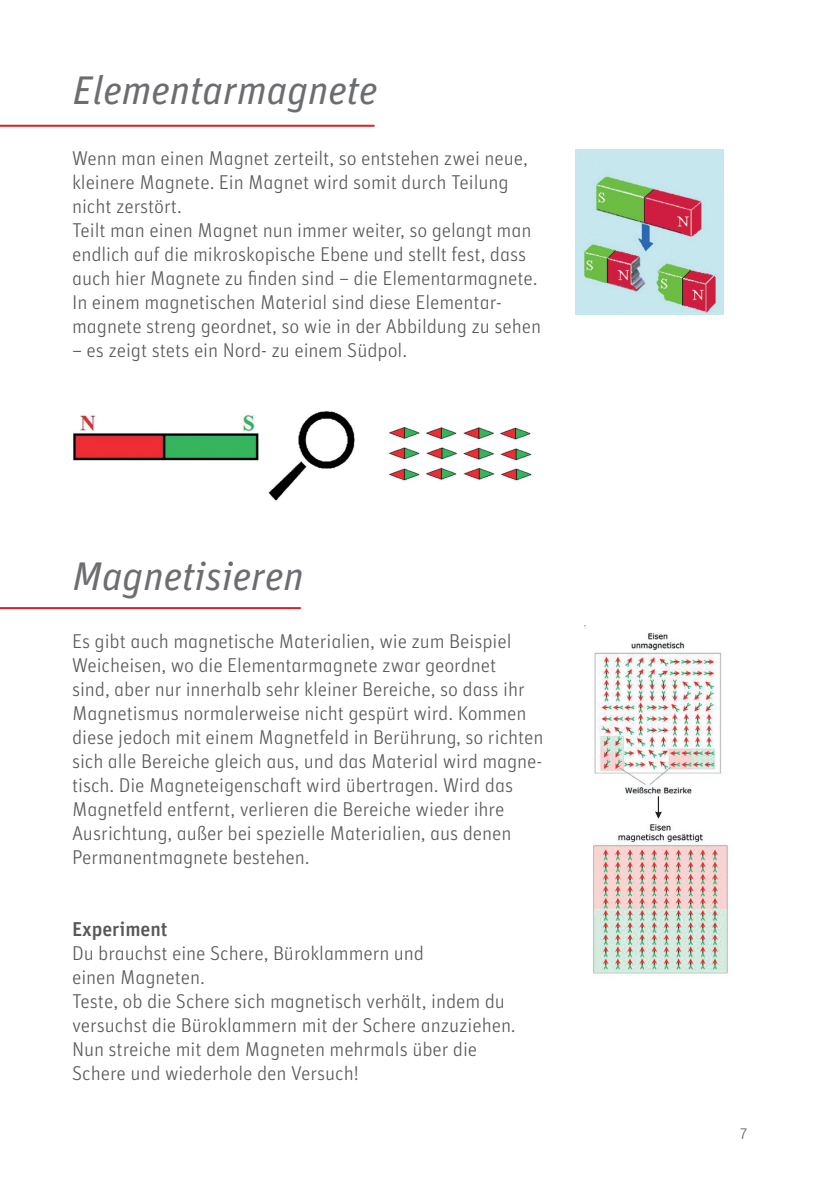
<style>
.page{position:relative;width:840px;height:1191px;background:#fff}
.page>*{position:absolute;margin:0;border:0;box-sizing:border-box;transform-origin:0 0}
.t1{font:40px "Unit Regular Italic TF";color:#6c6d70}
.t2{font:20px/24px "Unit Light Alternate";letter-spacing:-.005em;color:#57585a}
.t3{font:500 20px "Unit";letter-spacing:-.005em;color:#57585a}
.t4{font:15px "Unit Light Alternate";color:#57585a}
</style>
<div class="page">
<hr style="left:0;top:125px;width:374px;height:2px;background:#d1232a">
<img style="left:73px;top:411px;width:459px;height:90px">
<img style="left:575px;top:149px;width:148px;height:166px">
<hr style="left:0;top:607px;width:300px;height:2px;background:#d1232a">
<img style="left:593px;top:818px;width:135px;height:156px">
<img style="left:584px;top:625px;width:138px;height:169px">
<img style="left:655px;top:796px;width:7px;height:22px">
<h1 class="t1" style="left:73px;top:65px;width:306px">Elementarmagnete</h1>
<p class="t2" style="left:72px;top:146px;width:470px">Wenn man einen Magnet zerteilt, so entstehen zwei neue, kleinere Magnete. Ein Magnet wird somit durch Teilung nicht zerstört.<br>Teilt man einen Magnet nun immer weiter, so gelangt man endlich auf die mikroskopische Ebene und stellt fest, dass auch hier Magnete zu finden sind – die Elementarmagnete.<br>In einem magnetischen Material sind diese Elementar&shy;magnete streng geordnet, so wie in der Abbildung zu sehen</p>
<p class="t2" style="left:72px;top:338px;width:336px">– es zeigt stets ein Nord- zu einem Südpol.</p>
<h1 class="t1" style="left:73px;top:550px;width:232px">Magnetisieren</h1>
<p class="t2" style="left:72px;top:629px;width:473px">Es gibt auch magnetische Materialien, wie zum Beispiel Weicheisen, wo die Elementarmagnete zwar geordnet<br>sind, aber nur innerhalb sehr kleiner Bereiche, so dass ihr Magnetismus normalerweise nicht gespürt wird. Kommen diese jedoch mit einem Magnetfeld in Berührung, so richten sich alle Bereiche gleich aus, und das Material wird magne&shy;tisch. Die Magneteigenschaft wird übertragen. Wird das Magnetfeld entfernt, verlieren die Bereiche wieder ihre Ausrichtung, außer bei spezielle Materialien, aus denen Permanentmagnete bestehen.</p>
<p class="t3" style="left:72px;top:917px;width:97px">Experiment</p>
<p class="t2" style="left:72px;top:941px;width:445px">Du brauchst eine Schere, Büroklammern und<br>einen Magneten.<br>Teste, ob die Schere sich magnetisch verhält, indem du versuchst die Büroklammern mit der Schere anzuziehen.<br>Nun streiche mit dem Magneten mehrmals über die Schere und wiederhole den Versuch!</p>
<p class="t4" style="left:739px;top:1123px;width:9px">7</p>
</div>
